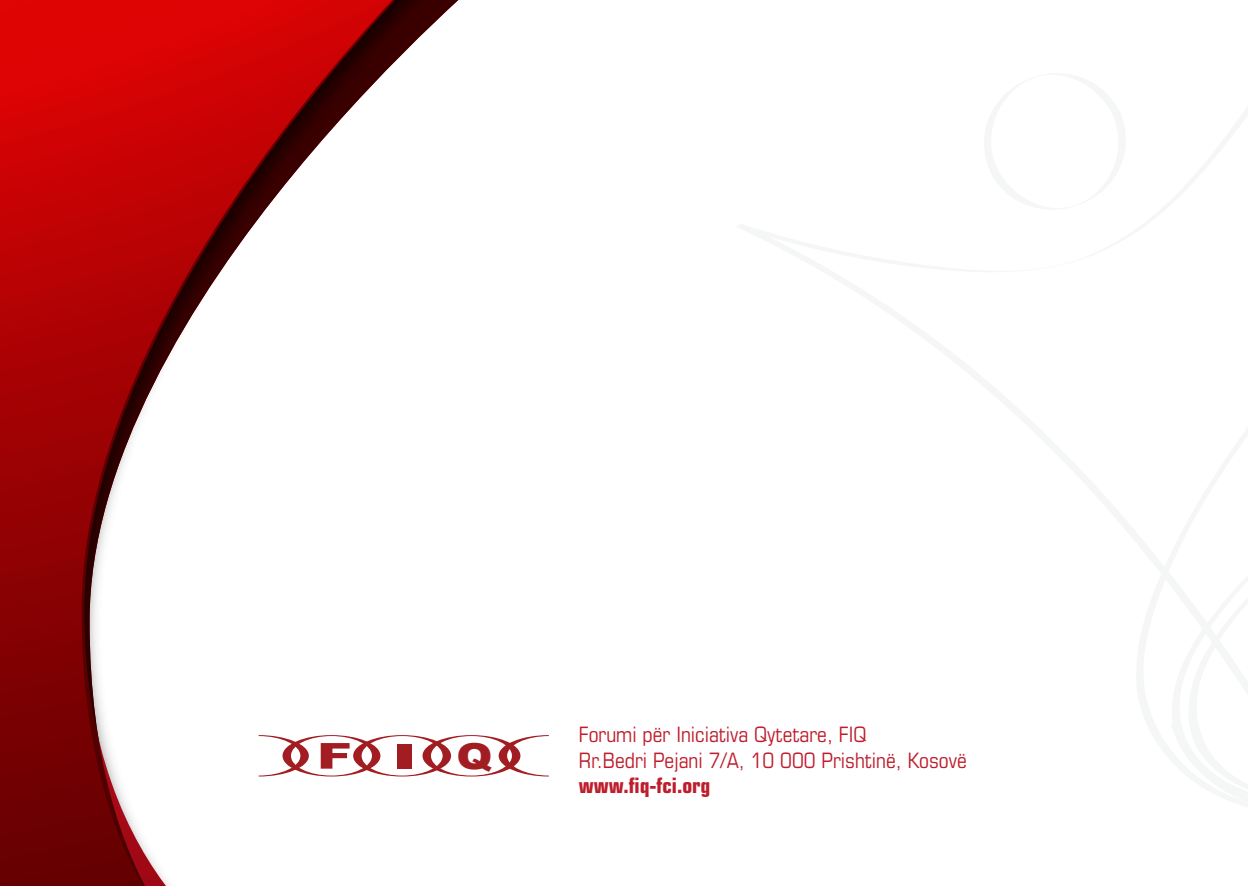
<style>
.page{position:relative;width:1248px;height:886px;background:#fff}
.page>*{position:absolute;margin:0;border:0;box-sizing:border-box;transform-origin:0 0}
.t1{font:900 35.75px "Arial";color:#a21d22;scale:1.48 1}
.t2{font:condensed 21.25px/25.5px "Eurostile";color:#be1d2c}
.t3{font:700 condensed 21.25px "Eurostile";color:#be1d2c}
.s1{font-family:"Myriad Pro";font-weight:700}
</style>
<div class="page">
<svg style="left:0;top:0;width:439px;height:886px"></svg>
<svg style="left:259px;top:735px;width:290px;height:41px"></svg>
<h1 class="t1" style="left:317px;top:730px;width:120px">F <span class="s1">I</span>Q</h1>
<p class="t2" style="left:579px;top:721px;width:389px">Forumi për Iniciativa Qytetare, FIQ<br>Rr.Bedri Pejani 7/A, 10 000 Prishtinë, Kosovë</p>
<p class="t3" style="left:579px;top:772px;width:133px">www.fiq-fci.org</p>
</div>
